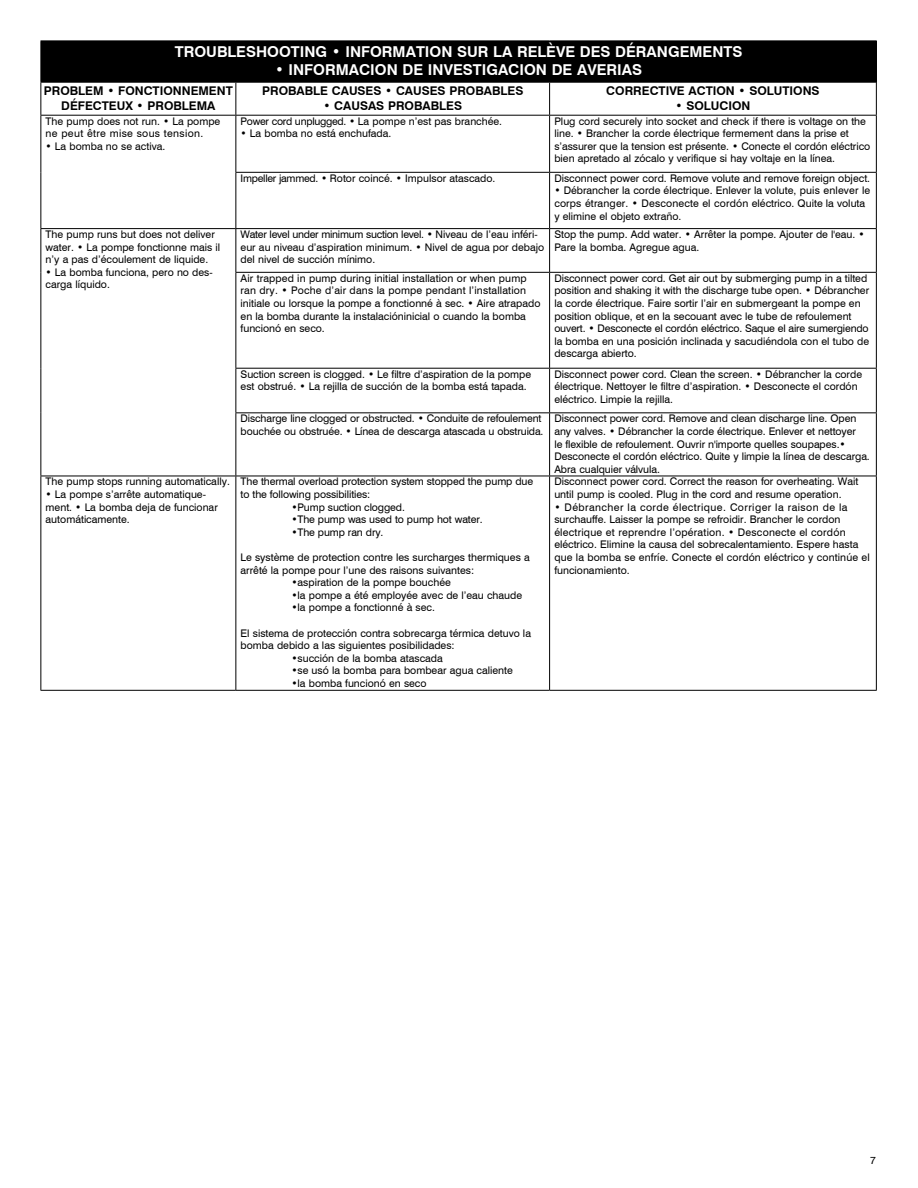
<style>
.page{position:relative;width:918px;height:1188px;background:#fff}
.page>*{position:absolute;margin:0;border:0;box-sizing:border-box;transform-origin:0 0}
.t1{font:700 15px "Swiss 721 BT";color:#fff}
.t2{font:700 12px/14.4px "Swiss 721 BT";color:#000;text-align:center}
.t3{font:10.5px/12.6px "Swiss 721 BT";color:#000}
.t4{font:10.5px/12.6px "Swiss 721 BT";letter-spacing:.03em;color:#000}
</style>
<div class="page">
<div style="left:41px;top:41px;width:835px;height:41px;background:#000"></div>
<svg style="left:41px;top:83px;width:835px;height:607px"></svg>
<hr style="left:40px;top:40px;width:196px;height:1px;background:#000">
<hr style="left:40px;top:41px;width:1px;height:41px;background:#000">
<hr style="left:236px;top:40px;width:314px;height:1px;background:#000">
<hr style="left:550px;top:40px;width:327px;height:1px;background:#000">
<hr style="left:876px;top:41px;width:1px;height:41px;background:#000">
<hr style="left:40px;top:82px;width:196px;height:1px;background:#000">
<hr style="left:40px;top:83px;width:1px;height:32px;background:#000">
<hr style="left:236px;top:82px;width:314px;height:1px;background:#000">
<hr style="left:235px;top:83px;width:1px;height:32px;background:#000">
<hr style="left:550px;top:82px;width:327px;height:1px;background:#000">
<hr style="left:549px;top:83px;width:1px;height:32px;background:#000">
<hr style="left:876px;top:83px;width:1px;height:32px;background:#000">
<hr style="left:40px;top:115px;width:196px;height:1px;background:#000">
<hr style="left:40px;top:116px;width:1px;height:56px;background:#000">
<hr style="left:40px;top:172px;width:1px;height:56px;background:#000">
<hr style="left:236px;top:115px;width:314px;height:1px;background:#000">
<hr style="left:235px;top:116px;width:1px;height:56px;background:#000">
<hr style="left:550px;top:115px;width:327px;height:1px;background:#000">
<hr style="left:549px;top:116px;width:1px;height:56px;background:#000">
<hr style="left:876px;top:116px;width:1px;height:56px;background:#000">
<hr style="left:235px;top:172px;width:315px;height:1px;background:#000">
<hr style="left:235px;top:173px;width:1px;height:55px;background:#000">
<hr style="left:550px;top:172px;width:327px;height:1px;background:#000">
<hr style="left:549px;top:173px;width:1px;height:55px;background:#000">
<hr style="left:876px;top:173px;width:1px;height:55px;background:#000">
<hr style="left:40px;top:228px;width:196px;height:1px;background:#000">
<hr style="left:40px;top:229px;width:1px;height:43px;background:#000">
<hr style="left:40px;top:272px;width:1px;height:96px;background:#000">
<hr style="left:40px;top:368px;width:1px;height:45px;background:#000">
<hr style="left:40px;top:413px;width:1px;height:63px;background:#000">
<hr style="left:236px;top:228px;width:314px;height:1px;background:#000">
<hr style="left:235px;top:229px;width:1px;height:43px;background:#000">
<hr style="left:550px;top:228px;width:327px;height:1px;background:#000">
<hr style="left:549px;top:229px;width:1px;height:43px;background:#000">
<hr style="left:876px;top:229px;width:1px;height:43px;background:#000">
<hr style="left:235px;top:272px;width:315px;height:1px;background:#000">
<hr style="left:235px;top:273px;width:1px;height:95px;background:#000">
<hr style="left:550px;top:272px;width:327px;height:1px;background:#000">
<hr style="left:549px;top:273px;width:1px;height:95px;background:#000">
<hr style="left:876px;top:273px;width:1px;height:95px;background:#000">
<hr style="left:235px;top:368px;width:315px;height:1px;background:#000">
<hr style="left:235px;top:369px;width:1px;height:43px;background:#000">
<hr style="left:550px;top:368px;width:327px;height:1px;background:#000">
<hr style="left:549px;top:369px;width:1px;height:43px;background:#000">
<hr style="left:876px;top:369px;width:1px;height:43px;background:#000">
<hr style="left:235px;top:412px;width:315px;height:1px;background:#000">
<hr style="left:235px;top:413px;width:1px;height:63px;background:#000">
<hr style="left:550px;top:412px;width:327px;height:1px;background:#000">
<hr style="left:549px;top:413px;width:1px;height:63px;background:#000">
<hr style="left:876px;top:413px;width:1px;height:63px;background:#000">
<hr style="left:40px;top:476px;width:196px;height:1px;background:#000">
<hr style="left:40px;top:476px;width:1px;height:214px;background:#000">
<hr style="left:236px;top:476px;width:314px;height:1px;background:#000">
<hr style="left:235px;top:476px;width:1px;height:214px;background:#000">
<hr style="left:550px;top:476px;width:327px;height:1px;background:#000">
<hr style="left:549px;top:476px;width:1px;height:214px;background:#000">
<hr style="left:876px;top:476px;width:1px;height:214px;background:#000">
<hr style="left:40px;top:690px;width:196px;height:1px;background:#000">
<hr style="left:236px;top:690px;width:314px;height:1px;background:#000">
<hr style="left:550px;top:690px;width:327px;height:1px;background:#000">
<h1 class="t1" style="left:175px;top:43px;width:569px">TROUBLESHOOTING • INFORMATION SUR LA RELÈVE DES DÉRANGEMENTS</h1>
<h1 class="t1" style="left:275px;top:61px;width:369px">• INFORMACION DE INVESTIGACION DE AVERIAS</h1>
<p class="t2" style="left:44px;top:84px;width:191px">PROBLEM • FONCTIONNEMENT<br>DÉFECTEUX • PROBLEMA</p>
<p class="t2" style="left:262px;top:84px;width:263px">PROBABLE CAUSES • CAUSES PROBABLES</p>
<p class="t2" style="left:606px;top:84px;width:215px">CORRECTIVE ACTION • SOLUTIONS</p>
<p class="t2" style="left:676px;top:98px;width:76px">• SOLUCION</p>
<p class="t2" style="left:323px;top:98px;width:140px">• CAUSAS PROBABLES</p>
<p class="t4" style="left:46px;top:115px;width:176px">The pump does not run. • La pompe ne peut être mise sous tension.</p>
<p class="t3" style="left:46px;top:140px;width:121px">• La bomba no se activa.</p>
<p class="t3" style="left:46px;top:228px;width:176px">The pump runs but does not deliver water. • La pompe fonctionne mais il n’y a pas d’écoulement de liquide.</p>
<p class="t3" style="left:46px;top:266px;width:169px">• La bomba funciona, pero no des&shy;carga líquido.</p>
<p class="t3" style="left:46px;top:475px;width:186px">The pump stops running automatically.</p>
<p class="t3" style="left:46px;top:488px;width:174px">• La pompe s’arrête automatique&shy;ment. • La bomba deja de funcionar automáticamente.</p>
<p class="t3" style="left:241px;top:115px;width:263px">Power cord unplugged. • La pompe n’est pas branchée.</p>
<p class="t3" style="left:241px;top:127px;width:152px">• La bomba no está enchufada.</p>
<p class="t3" style="left:554px;top:115px;width:317px">Plug cord securely into socket and check if there is voltage on the line. • Brancher la corde électrique fermement dans la prise et s’assurer que la tension est présente. • Conecte el cordón eléctrico bien apretado al zócalo y verifique si hay voltaje en la línea.</p>
<p class="t3" style="left:241px;top:172px;width:256px">Impeller jammed. • Rotor coincé. • Impulsor atascado.</p>
<p class="t3" style="left:554px;top:172px;width:317px">Disconnect power cord. Remove volute and remove foreign object.</p>
<p class="t3" style="left:554px;top:184px;width:317px">• Débrancher la corde électrique. Enlever la volute, puis enlever le corps étranger. • Desconecte el cordón eléctrico. Quite la voluta y elimine el objeto extraño.</p>
<p class="t3" style="left:241px;top:228px;width:305px">Water level under minimum suction level. • Niveau de l’eau inféri&shy;eur au niveau d’aspiration minimum. • Nivel de agua por debajo del nivel de succión mínimo.</p>
<p class="t3" style="left:554px;top:228px;width:312px">Stop the pump. Add water. • Arrêter la pompe. Ajouter de l'eau. •<br>Pare la bomba. Agregue agua.</p>
<p class="t3" style="left:241px;top:272px;width:301px">Air trapped in pump during initial installation or when pump ran dry. • Poche d’air dans la pompe pendant l’installation initiale ou lorsque la pompe a fonctionné à sec. • Aire atrapado en la bomba durante la instalacióninicial o cuando la bomba funcionó en seco.</p>
<p class="t3" style="left:554px;top:272px;width:316px">Disconnect power cord. Get air out by submerging pump in a tilted position and shaking it with the discharge tube open. • Débrancher la corde électrique. Faire sortir l’air en submergeant la pompe en position oblique, et en la secouant avec le tube de refoulement ouvert. • Desconecte el cordón eléctrico. Saque el aire sumergiendo la bomba en una posición inclinada y sacudiéndola con el tubo de descarga abierto.</p>
<p class="t3" style="left:241px;top:368px;width:292px">Suction screen is clogged. • Le filtre d’aspiration de la pompe est obstrué. • La rejilla de succión de la bomba está tapada.</p>
<p class="t3" style="left:554px;top:368px;width:309px">Disconnect power cord. Clean the screen. • Débrancher la corde électrique. Nettoyer le filtre d’aspiration. • Desconecte el cordón eléctrico. Limpie la rejilla.</p>
<p class="t3" style="left:241px;top:412px;width:304px">Discharge line clogged or obstructed. • Conduite de refoulement bouchée ou obstruée. • Línea de descarga atascada u obstruida.</p>
<p class="t3" style="left:554px;top:412px;width:317px">Disconnect power cord. Remove and clean discharge line. Open any valves. • Débrancher la corde électrique. Enlever et nettoyer<br>le flexible de refoulement. Ouvrir n'importe quelles soupapes.• Desconecte el cordón eléctrico. Quite y limpie la línea de descarga.<br>Abra cualquier válvula.</p>
<p class="t3" style="left:241px;top:475px;width:294px">The thermal overload protection system stopped the pump due to the following possibilities:</p>
<p class="t3" style="left:291px;top:501px;width:115px">•Pump suction clogged.</p>
<p class="t3" style="left:291px;top:513px;width:193px">•The pump was used to pump hot water.</p>
<p class="t3" style="left:291px;top:526px;width:94px">•The pump ran dry.</p>
<p class="t3" style="left:241px;top:551px;width:291px">Le système de protection contre les surcharges thermiques a arrêté la pompe pour l’une des raisons suivantes:</p>
<p class="t3" style="left:291px;top:576px;width:161px">•aspiration de la pompe bouchée</p>
<p class="t3" style="left:291px;top:589px;width:232px">•la pompe a été employée avec de l’eau chaude</p>
<p class="t3" style="left:291px;top:601px;width:145px">•la pompe a fonctionné à sec.</p>
<p class="t3" style="left:241px;top:627px;width:292px">El sistema de protección contra sobrecarga térmica detuvo la bomba debido a las siguientes posibilidades:</p>
<p class="t3" style="left:291px;top:652px;width:153px">•succión de la bomba atascada</p>
<p class="t3" style="left:291px;top:664px;width:223px">•se usó la bomba para bombear agua caliente</p>
<p class="t3" style="left:291px;top:677px;width:137px">•la bomba funcionó en seco</p>
<p class="t3" style="left:554px;top:475px;width:306px">Disconnect power cord. Correct the reason for overheating. Wait until pump is cooled. Plug in the cord and resume operation.</p>
<p class="t3" style="left:554px;top:501px;width:317px">• Débrancher la corde électrique. Corriger la raison de la surchauffe. Laisser la pompe se refroidir. Brancher le cordon électrique et reprendre l’opération. • Desconecte el cordón eléctrico. Elimine la causa del sobrecalentamiento. Espere hasta que la bomba se enfríe. Conecte el cordón eléctrico y continúe el funcionamiento.</p>
<p class="t3" style="left:870px;top:1154px;width:7px">7</p>
</div>
